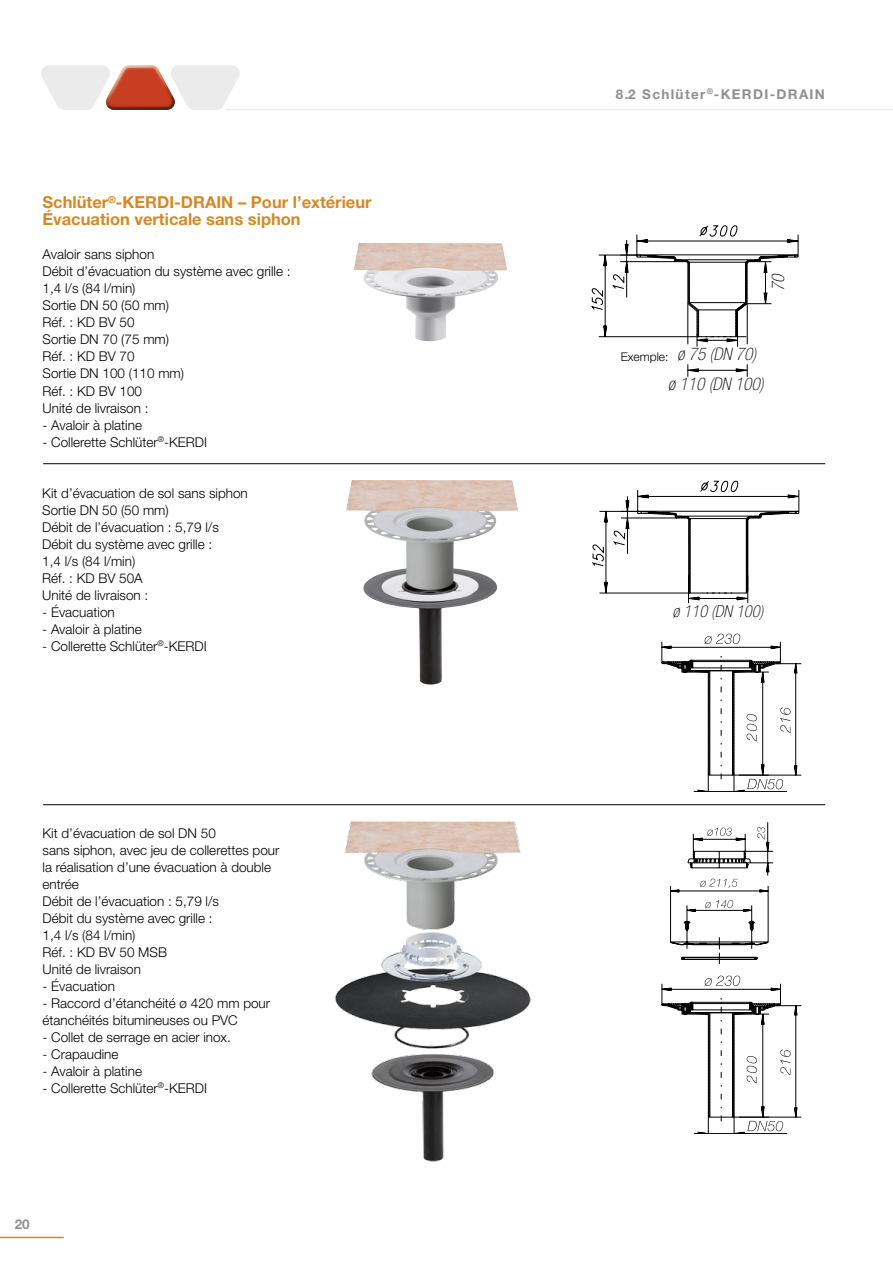
<style>
.page{position:relative;width:893px;height:1263px;background:#fff}
.page>*{position:absolute;margin:0;border:0;box-sizing:border-box;transform-origin:0 0}
.t1{font:italic 100 condensed 17.4px/30px "Helvetica Neue LT Pro";color:#000;text-align:center}
.t2{font:700 16.5px/17px "Helvetica Neue LT Pro";color:#d58925}
.t3{font:italic 100 condensed 16.5px "Helvetica Neue LT Pro";color:#000}
.t4{font:300 13.5px/17px "Helvetica Neue LT Pro";color:#000}
.t5{font:700 13.5px "Helvetica Neue LT Pro";letter-spacing:.1em;color:#8f8f8f}
.t6{font:300 12px "Helvetica Neue LT Pro";color:#000}
</style>
<div class="page">
<hr style="left:225px;top:109px;width:668px;height:1px;background:#ebebeb">
<hr style="left:0;top:1237px;width:64px;height:1px;background:#d58925">
<svg style="left:41px;top:65px;width:199px;height:45px"></svg>
<img style="left:334px;top:821px;width:197px;height:341px">
<img style="left:346px;top:480px;width:172px;height:205px">
<svg style="left:592px;top:481px;width:208px;height:123px"></svg>
<svg style="left:661px;top:634px;width:140px;height:158px"></svg>
<hr style="left:43px;top:463px;width:782px;height:1px;background:#000">
<hr style="left:43px;top:804px;width:782px;height:1px;background:#000">
<img style="left:354px;top:243px;width:153px;height:99px">
<hr style="left:688px;top:370px;width:59px;height:1px;background:#000">
<svg style="left:687px;top:364px;width:12px;height:13px"></svg>
<svg style="left:736px;top:364px;width:12px;height:13px"></svg>
<svg style="left:591px;top:225px;width:208px;height:122px"></svg>
<svg style="left:670px;top:822px;width:103px;height:142px"></svg>
<svg style="left:661px;top:976px;width:140px;height:158px"></svg>
<p class="t2" style="left:43px;top:194px;width:331px">Schlüter<sup>®</sup>-KERDI-DRAIN – Pour l’extérieur<br>Évacuation verticale sans siphon</p>
<p class="t4" style="left:43px;top:246px;width:250px">Avaloir sans siphon<br>Débit d’évacuation du système avec grille :<br>1,4 l/s (84 l/min)<br>Sortie DN 50 (50 mm)<br>Réf. : KD BV 50<br>Sortie DN 70 (75 mm)<br>Réf. : KD BV 70<br>Sortie DN 100 (110 mm)<br>Réf. : KD BV 100<br>Unité de livraison :</p>
<p class="t4" style="left:43px;top:416px;width:101px">- Avaloir à platine</p>
<p class="t4" style="left:43px;top:433px;width:166px">- Collerette Schlüter<sup>®</sup>-KERDI</p>
<p class="t4" style="left:42px;top:484px;width:207px">Kit d’évacuation de sol sans siphon<br>Sortie DN 50 (50 mm)<br>Débit de l’évacuation : 5,79 l/s<br>Débit du système avec grille :<br>1,4 l/s (84 l/min)<br>Réf. : KD BV 50A<br>Unité de livraison :</p>
<p class="t4" style="left:42px;top:603px;width:74px">- Évacuation</p>
<p class="t4" style="left:42px;top:620px;width:101px">- Avaloir à platine</p>
<p class="t4" style="left:42px;top:637px;width:166px">- Collerette Schlüter<sup>®</sup>-KERDI</p>
<p class="t4" style="left:43px;top:824px;width:238px">Kit d’évacuation de sol DN 50<br>sans siphon, avec jeu de collerettes pour la réalisation d’une évacuation à double entrée<br>Débit de l’évacuation : 5,79 l/s<br>Débit du système avec grille :<br>1,4 l/s (84 l/min)<br>Réf. : KD BV 50 MSB<br>Unité de livraison</p>
<p class="t4" style="left:43px;top:977px;width:74px">- Évacuation</p>
<p class="t4" style="left:43px;top:994px;width:229px">- Raccord d’étanchéité ø 420 mm pour étanchéités bitumineuses ou PVC</p>
<p class="t4" style="left:43px;top:1028px;width:190px">- Collet de serrage en acier inox.</p>
<p class="t4" style="left:43px;top:1045px;width:78px">- Crapaudine</p>
<p class="t4" style="left:43px;top:1062px;width:101px">- Avaloir à platine</p>
<p class="t4" style="left:43px;top:1079px;width:166px">- Collerette Schlüter<sup>®</sup>-KERDI</p>
<p class="t5" style="left:15px;top:1216px;width:17px">20</p>
<p class="t5" style="left:616px;top:86px;width:210px">8.2 Schlüter<sup>®</sup>-KERDI-DRAIN</p>
<p class="t1" style="left:764px;top:291px;width:20px;rotate:-90deg">70</p>
<p class="t1" style="left:668px;top:340px;width:97px">ø 75 (DN 70)<br>ø 110 (DN 100)</p>
<p class="t6" style="left:621px;top:349px;width:49px">Exemple:</p>
<p class="t3" style="left:673px;top:602px;width:92px">ø 110 (DN 100)</p>
</div>
